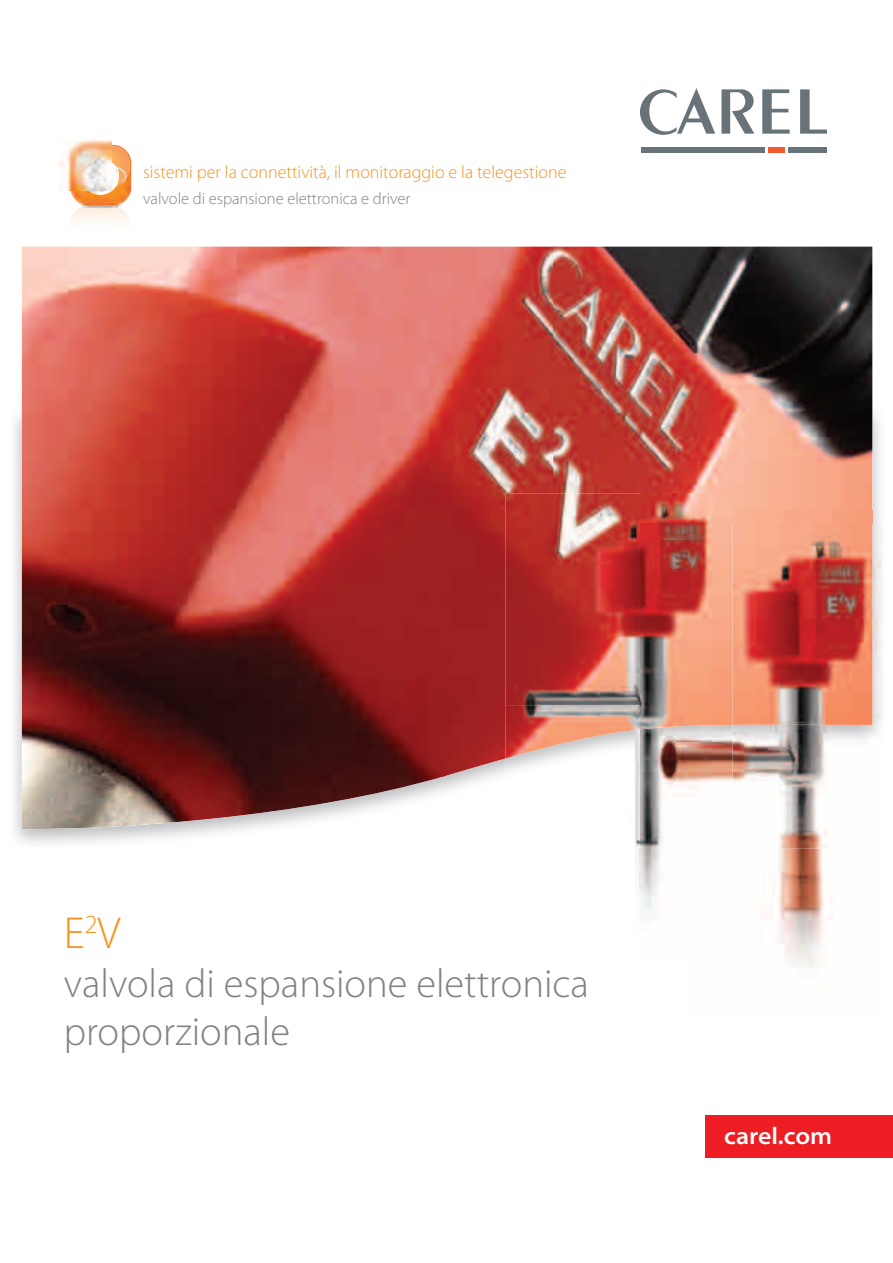
<style>
.page{position:relative;width:893px;height:1263px;background:#fff}
.page>*{position:absolute;margin:0;border:0;box-sizing:border-box;transform-origin:0 0}
.t1{font:300 45px "Myriad Pro";color:#f7931d}
.t2{font:300 40.5px/48.6px "Myriad Pro";color:#808285}
.t3{font:600 semi-expanded 24px "Myriad Pro";color:#fff}
.t4{font:300 18px "Myriad Pro";color:#f7931d}
.t5{font:300 16.5px "Myriad Pro";color:#808285}
</style>
<div class="page">
<div style="left:706px;top:1116px;width:187px;height:42px;background:#ee1d23"></div>
<svg style="left:721px;top:89px;width:33px;height:45px"></svg>
<svg style="left:762px;top:89px;width:28px;height:45px"></svg>
<svg style="left:800px;top:89px;width:27px;height:45px"></svg>
<svg style="left:640px;top:88px;width:75px;height:47px"></svg>
<div style="left:641px;top:147px;width:124px;height:6px;background:#687379"></div>
<div style="left:768px;top:147px;width:17px;height:6px;background:#f15b2e"></div>
<div style="left:788px;top:147px;width:39px;height:6px;background:#687379"></div>
<img style="left:69px;top:208px;width:61px;height:39px">
<img style="left:81px;top:203px;width:40px;height:6px">
<img style="left:70px;top:145px;width:60px;height:54px">
<img style="left:111px;top:146px;width:19px;height:38px">
<svg style="left:88px;top:161px;width:39px;height:34px"></svg>
<img style="left:14px;top:405px;width:867px;height:439px">
<img style="left:22px;top:247px;width:531px;height:530px">
<img style="left:553px;top:247px;width:319px;height:264px">
<img style="left:732px;top:511px;width:140px;height:214px">
<img style="left:22px;top:776px;width:424px;height:53px">
<img style="left:761px;top:849px;width:72px;height:119px">
<img style="left:833px;top:523px;width:49px;height:321px">
<img style="left:732px;top:725px;width:101px;height:124px">
<img style="left:506px;top:758px;width:134px;height:134px">
<img style="left:506px;top:493px;width:136px;height:212px">
<img style="left:642px;top:493px;width:90px;height:30px">
<img style="left:506px;top:705px;width:134px;height:53px">
<img style="left:640px;top:729px;width:92px;height:180px">
<img style="left:640px;top:523px;width:92px;height:206px">
<img style="left:58px;top:140px;width:53px;height:50px">
<p class="t4" style="left:143px;top:162px;width:425px">sistemi per la connettività, il monitoraggio e la telegestione</p>
<p class="t5" style="left:143px;top:190px;width:269px">valvole di espansione elettronica e driver</p>
<h1 class="t1" style="left:64px;top:908px;width:58px">E<sup>2</sup>V</h1>
<h2 class="t2" style="left:64px;top:959px;width:527px">valvola di espansione elettronica proporzionale</h2>
<h3 class="t3" style="left:724px;top:1122px;width:109px">carel.com</h3>
</div>
